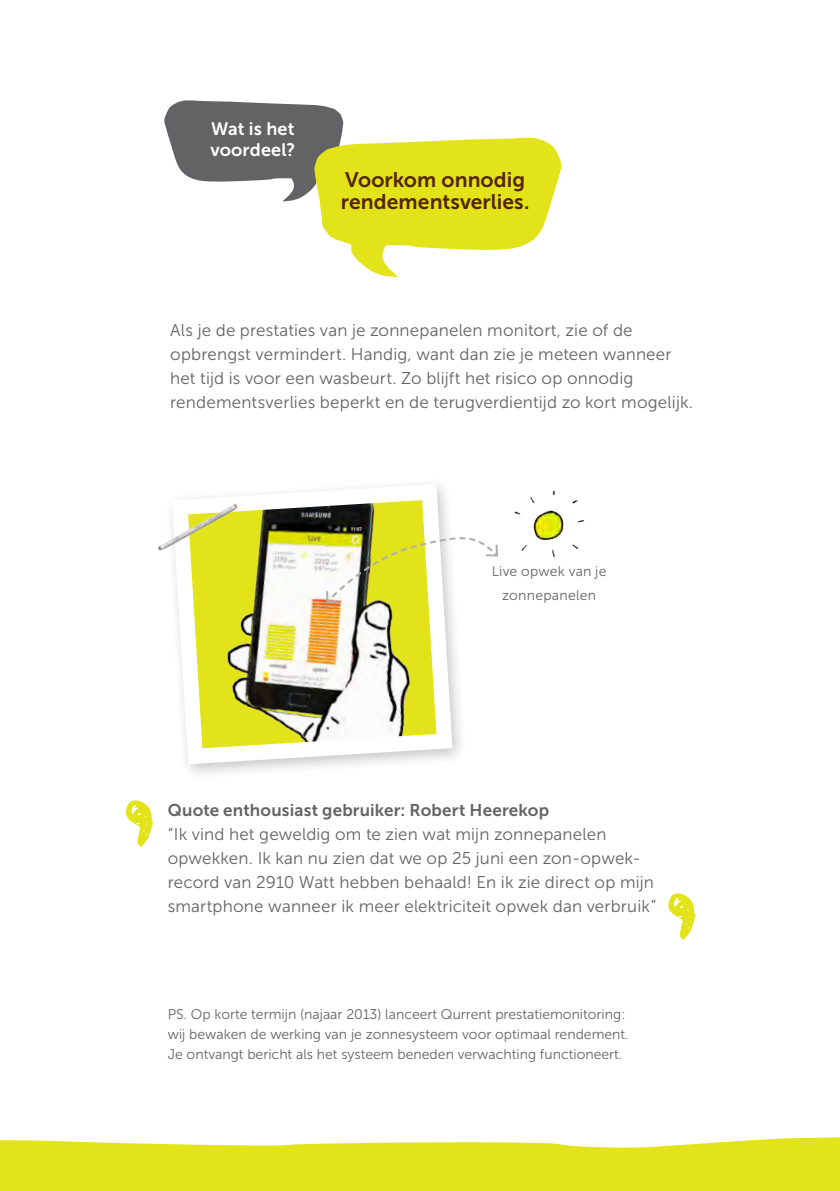
<style>
.page{position:relative;width:840px;height:1191px;background:#fff}
.page>*{position:absolute;margin:0;border:0;box-sizing:border-box;transform-origin:0 0}
.t1{font:148px "Love Ya Like A Sister";color:#e2e318}
._3_Subkop-Museo700_b{font:21px/22px "Museo Sans 700";letter-spacing:.005em;color:#542300}
._2_intro-Museo700_gr{font:18px/21px "Museo Sans 700";letter-spacing:.005em;color:#fff}
._4_Txt-MuseoSans300{font:17px/24px "Museo Sans 300";letter-spacing:.01em;color:#636366}
._4_Txt-MuseoSans300-2{font:17px "Museo Sans 700";letter-spacing:.01em;color:#636366}
._4_Txt-MuseoSans300-3{font:14px/20px "Museo Sans 300";color:#636366}
._4_Txt-MuseoSans300-4{font:14px/24px "Museo Sans 300";letter-spacing:.02em;color:#636366;text-align:center}
</style>
<div class="page">
<svg style="left:164px;top:100px;width:398px;height:178px"></svg>
<svg style="left:0;top:1137px;width:839px;height:54px;background:#e5e631"></svg>
<svg style="left:176px;top:484px;width:284px;height:288px"></svg>
<img style="left:158px;top:484px;width:121px;height:113px">
<img style="left:514px;top:490px;width:71px;height:68px">
<svg style="left:325px;top:534px;width:173px;height:70px"></svg>
<p class="_2_intro-Museo700_gr" style="left:210px;top:118px;width:86px">Wat is het voordeel?</p>
<p class="_3_Subkop-Museo700_b" style="left:341px;top:169px;width:190px">Voorkom onnodig rendementsverlies.</p>
<p class="_4_Txt-MuseoSans300" style="left:170px;top:318px;width:524px">Als je de prestaties van je zonnepanelen monitort, zie of de opbrengst vermindert. Handig, want dan zie je meteen wanneer het tijd is voor een wasbeurt. Zo blijft het risico op onnodig rendementsverlies beperkt en de terugverdientijd zo kort mogelijk.</p>
<p class="_4_Txt-MuseoSans300-4" style="left:491px;top:559px;width:116px">Live opwek van je zonnepanelen</p>
<p class="t1" style="left:119px;top:741px;width:38px">‘</p>
<p class="_4_Txt-MuseoSans300-2" style="left:168px;top:801px;width:382px">Quote enthousiast gebruiker: Robert Heerekop</p>
<p class="_4_Txt-MuseoSans300" style="left:168px;top:822px;width:487px">“Ik vind het geweldig om te zien wat mijn zonnepanelen opwekken. Ik kan nu zien dat we op 25 juni een zon-opwek&shy;record van 2910 Watt hebben behaald! En ik zie direct op mijn</p>
<p class="_4_Txt-MuseoSans300" style="left:168px;top:894px;width:490px">smartphone wanneer ik meer elektriciteit opwek dan verbruik”</p>
<p class="t1" style="left:661px;top:834px;width:38px">‘</p>
<p class="_4_Txt-MuseoSans300-3" style="left:168px;top:1004px;width:462px">PS. Op korte termijn (najaar 2013) lanceert Qurrent prestatiemonitoring: wij bewaken de werking van je zonnesysteem voor optimaal rendement.</p>
<p class="_4_Txt-MuseoSans300-3" style="left:168px;top:1044px;width:456px">Je ontvangt bericht als het systeem beneden verwachting functioneert.</p>
</div>
